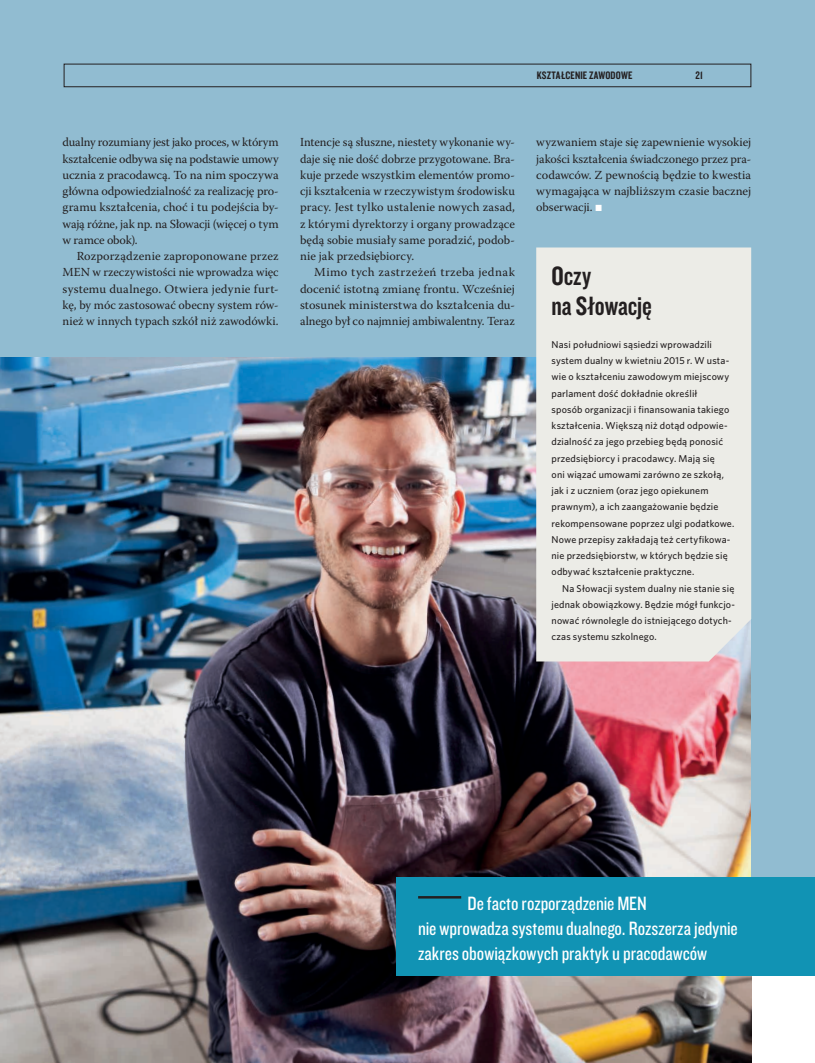
<style>
.page{position:relative;width:815px;height:1063px;background:#fff}
.page>*{position:absolute;margin:0;border:0;box-sizing:border-box;transform-origin:0 0}
.ramka_1_akapit{font:27.5px/30px "Knockout 49 Liteweight";letter-spacing:-.005em;color:#231f20}
.wyimek_z_krecha{font:20px/25px "Knockout 29 Junior Ltweight";color:#fff}
.tekst_dalej{font:12.25px/16.2px "Warnock Pro";letter-spacing:-.005em;color:#231f20;text-align:justify}
.numer{font:11.25px "Knockout 49 Liteweight";letter-spacing:.015em;color:#231f20}
.ramka_1_akapit-2{font:500 10px/16.2px "Whitney";letter-spacing:.015em;color:#231f20}
.ramka{font:500 10px/16.2px "Whitney";letter-spacing:.015em;color:#231f20}
.s1{font-family:"Knockout 26 Junior Flywght";font-size:13.12px;color:#fff}
</style>
<div class="page">
<div style="left:0;top:0;width:815px;height:358px;background:#91bcd1"></div>
<img style="left:0;top:358px;width:751px;height:705px">
<div style="left:751px;top:315px;width:64px;height:574px;background:#91bcd1"></div>
<div style="left:64px;top:64px;width:687px;height:23px;border:1px solid #231f20"></div>
<div style="left:536px;top:248px;width:215px;height:413px;background:#ecece7"></div>
<div style="left:397px;top:877px;width:418px;height:99px;background:#1193b4"></div>
<hr style="left:418px;top:896px;width:43px;height:3px;background:#231f20">
<p class="numer" style="left:537px;top:68px;width:97px">KSZTAŁCENIE ZAWODOWE</p>
<p class="numer" style="left:695px;top:68px;width:9px">21</p>
<p class="tekst_dalej" style="left:63px;top:134px;width:218px">dualny rozumiany jest jako proces, w którym kształcenie odbywa się na podstawie umowy ucznia z pracodawcą. To na nim spoczywa główna odpowiedzialność za realizację pro&shy;gramu kształcenia, choć i tu podejścia by&shy;wają różne, jak np. na Słowacji (więcej o tym w ramce obok).</p>
<p class="tekst_dalej" style="left:63px;top:248px;width:218px;text-indent:14px">Rozporządzenie zaproponowane przez MEN w rzeczywistości nie wprowadza więc systemu dualnego. Otwiera jedynie furt&shy;kę, by móc zastosować obecny system rów&shy;nież w innych typach szkół niż zawodówki.</p>
<p class="tekst_dalej" style="left:300px;top:134px;width:216px">Intencje są słuszne, niestety wykonanie wy&shy;daje się nie dość dobrze przygotowane. Bra&shy;kuje przede wszystkim elementów promo&shy;cji kształcenia w rzeczywistym środowisku pracy. Jest tylko ustalenie nowych zasad, z którymi dyrektorzy i organy prowadzące będą sobie musiały same poradzić, podob&shy;nie jak przedsiębiorcy.</p>
<p class="tekst_dalej" style="left:300px;top:264px;width:216px;text-indent:14px">Mimo tych zastrzeżeń trzeba jednak docenić istotną zmianę frontu. Wcześniej stosunek ministerstwa do kształcenia du&shy;alnego był co najmniej ambiwalentny. Teraz</p>
<p class="tekst_dalej" style="left:536px;top:134px;width:216px">wyzwaniem staje się zapewnienie wysokiej jakości kształcenia świadczonego przez pra&shy;codawców. Z pewnością będzie to kwestia wymagająca w najbliższym czasie bacznej obserwacji. <span class="s1">•</span></p>
<p class="ramka_1_akapit" style="left:552px;top:260px;width:102px">Oczy<br>na Słowację</p>
<p class="ramka_1_akapit-2" style="left:552px;top:336px;width:184px">Nasi południowi sąsiedzi wprowadzili system dualny w kwietniu 2015 r. W usta&shy;wie o kształceniu zawodowym miejscowy parlament dość dokładnie określił<br>sposób organizacji i finansowania takiego kształcenia. Większą niż dotąd odpowie&shy;dzialność za jego przebieg będą ponosić przedsiębiorcy i pracodawcy. Mają się<br>oni wiązać umowami zarówno ze szkołą, jak i z uczniem (oraz jego opiekunem prawnym), a ich zaangażowanie będzie rekompensowane poprzez ulgi podatkowe.<br>Nowe przepisy zakładają też certyfikowa&shy;nie przedsiębiorstw, w których będzie się odbywać kształcenie praktyczne.</p>
<p class="ramka" style="left:552px;top:580px;width:185px;text-indent:11px">Na Słowacji system dualny nie stanie się jednak obowiązkowy. Będzie mógł funkcjo&shy;nować równolegle do istniejącego dotych&shy;czas systemu szkolnego.</p>
<p class="wyimek_z_krecha" style="left:418px;top:890px;width:321px;text-indent:49px">De facto rozporządzenie MEN<br>nie wprowadza systemu dualnego. Rozszerza jedynie zakres obowiązkowych praktyk u pracodawców</p>
</div>
